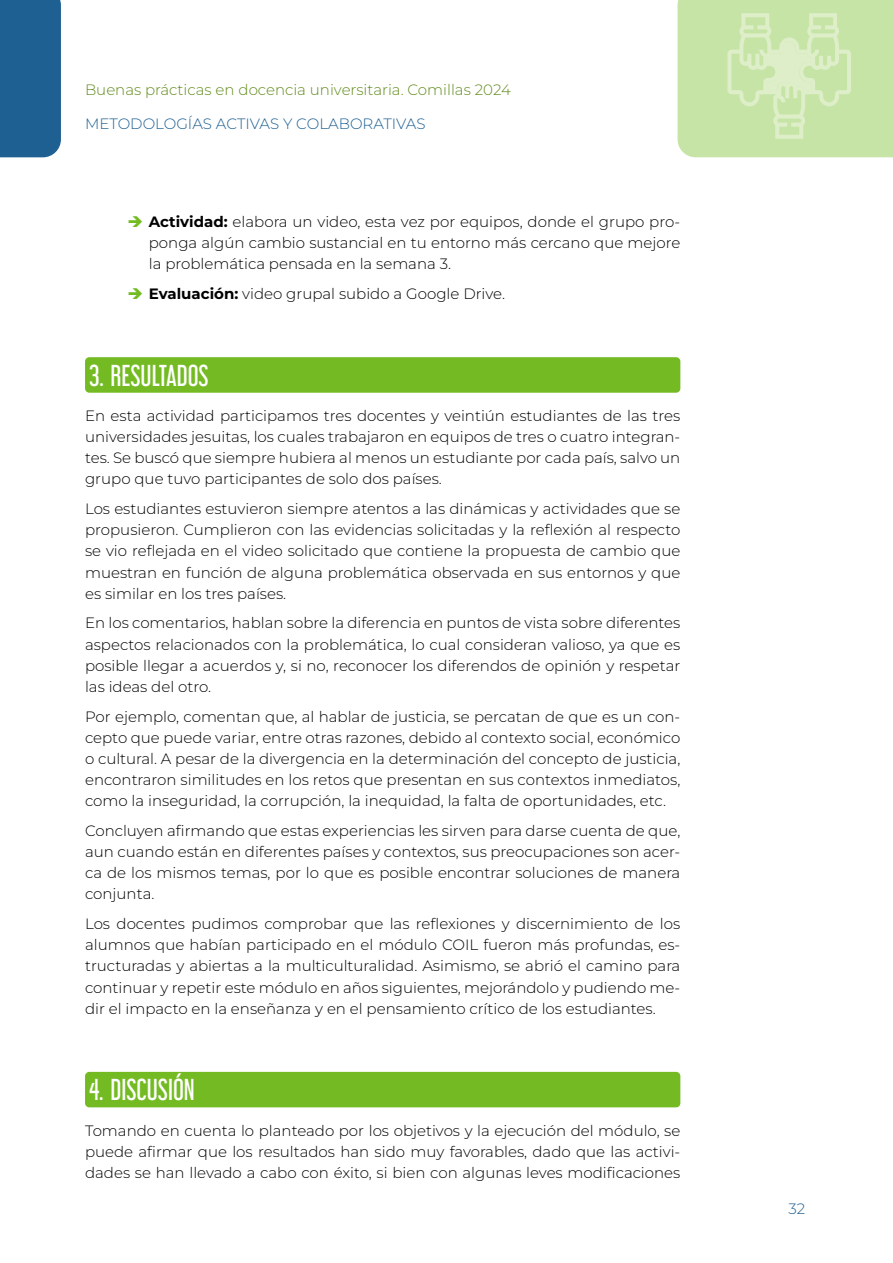
<style>
.page{position:relative;width:893px;height:1263px;background:#fff}
.page>*{position:absolute;margin:0;border:0;box-sizing:border-box;transform-origin:0 0}
.t1{font:27px "Libel Suit Rg";color:#fff}
.t2{font:300 15px/21.1px "Montserrat";color:#000;text-align:justify}
.t3{font:300 15px "Montserrat";color:#618b1d}
.t4{font:300 15px "Montserrat";color:#1f6092}
.s1{font-weight:700}
</style>
<div class="page">
<div style="left:0;top:0;width:61px;height:157px;background:#1f6092"></div>
<svg style="left:677px;top:0;width:216px;height:157px"></svg>
<div style="left:85px;top:357px;width:595px;height:36px;background:#74bb23;border-radius:4px"></div>
<div style="left:85px;top:1072px;width:595px;height:35px;background:#74bb23;border-radius:4px"></div>
<p class="t3" style="left:85px;top:80px;width:427px">Buenas prácticas en docencia universitaria. Comillas 2024</p>
<p class="t4" style="left:85px;top:114px;width:342px">METODOLOGÍAS ACTIVAS Y COLABORATIVAS</p>
<p class="t2" style="left:149px;top:211px;width:533px"><span class="s1">Actividad:</span> elabora un video, esta vez por equipos, donde el grupo pro&shy;ponga algún cambio sustancial en tu entorno más cercano que mejore la problemática pensada en la semana 3.</p>
<p class="t2" style="left:149px;top:283px;width:358px"><span class="s1">Evaluación:</span> video grupal subido a Google Drive.</p>
<p class="t1" style="left:89px;top:353px;width:121px">3. RESULTADOS</p>
<p class="t2" style="left:85px;top:405px;width:597px">En esta actividad participamos tres docentes y veintiún estudiantes de las tres universidades jesuitas, los cuales trabajaron en equipos de tres o cuatro integran&shy;tes. Se buscó que siempre hubiera al menos un estudiante por cada país, salvo un grupo que tuvo participantes de solo dos países.</p>
<p class="t2" style="left:85px;top:498px;width:597px">Los estudiantes estuvieron siempre atentos a las dinámicas y actividades que se propusieron. Cumplieron con las evidencias solicitadas y la reflexión al respecto se vio reflejada en el video solicitado que contiene la propuesta de cambio que muestran en función de alguna problemática observada en sus entornos y que es similar en los tres países.</p>
<p class="t2" style="left:85px;top:612px;width:597px">En los comentarios, hablan sobre la diferencia en puntos de vista sobre diferentes aspectos relacionados con la problemática, lo cual consideran valioso, ya que es posible llegar a acuerdos y, si no, reconocer los diferendos de opinión y respetar las ideas del otro.</p>
<p class="t2" style="left:85px;top:705px;width:597px">Por ejemplo, comentan que, al hablar de justicia, se percatan de que es un con&shy;cepto que puede variar, entre otras razones, debido al contexto social, económico o cultural. A pesar de la divergencia en la determinación del concepto de justicia, encontraron similitudes en los retos que presentan en sus contextos inmediatos, como la inseguridad, la corrupción, la inequidad, la falta de oportunidades, etc.</p>
<p class="t2" style="left:85px;top:820px;width:597px">Concluyen afirmando que estas experiencias les sirven para darse cuenta de que, aun cuando están en diferentes países y contextos, sus preocupaciones son acer&shy;ca de los mismos temas, por lo que es posible encontrar soluciones de manera conjunta.</p>
<p class="t2" style="left:85px;top:913px;width:597px">Los docentes pudimos comprobar que las reflexiones y discernimiento de los alumnos que habían participado en el módulo COIL fueron más profundas, es&shy;tructuradas y abiertas a la multiculturalidad. Asimismo, se abrió el camino para continuar y repetir este módulo en años siguientes, mejorándolo y pudiendo me&shy;dir el impacto en la enseñanza y en el pensamiento crítico de los estudiantes.</p>
<p class="t1" style="left:89px;top:1068px;width:107px">4. DISCUSIÓN</p>
<p class="t2" style="left:85px;top:1119px;width:597px">Tomando en cuenta lo planteado por los objetivos y la ejecución del módulo, se puede afirmar que los resultados han sido muy favorables, dado que las activi&shy;dades se han llevado a cabo con éxito, si bien con algunas leves modificaciones</p>
<p class="t4" style="left:788px;top:1198px;width:18px">32</p>
</div>
